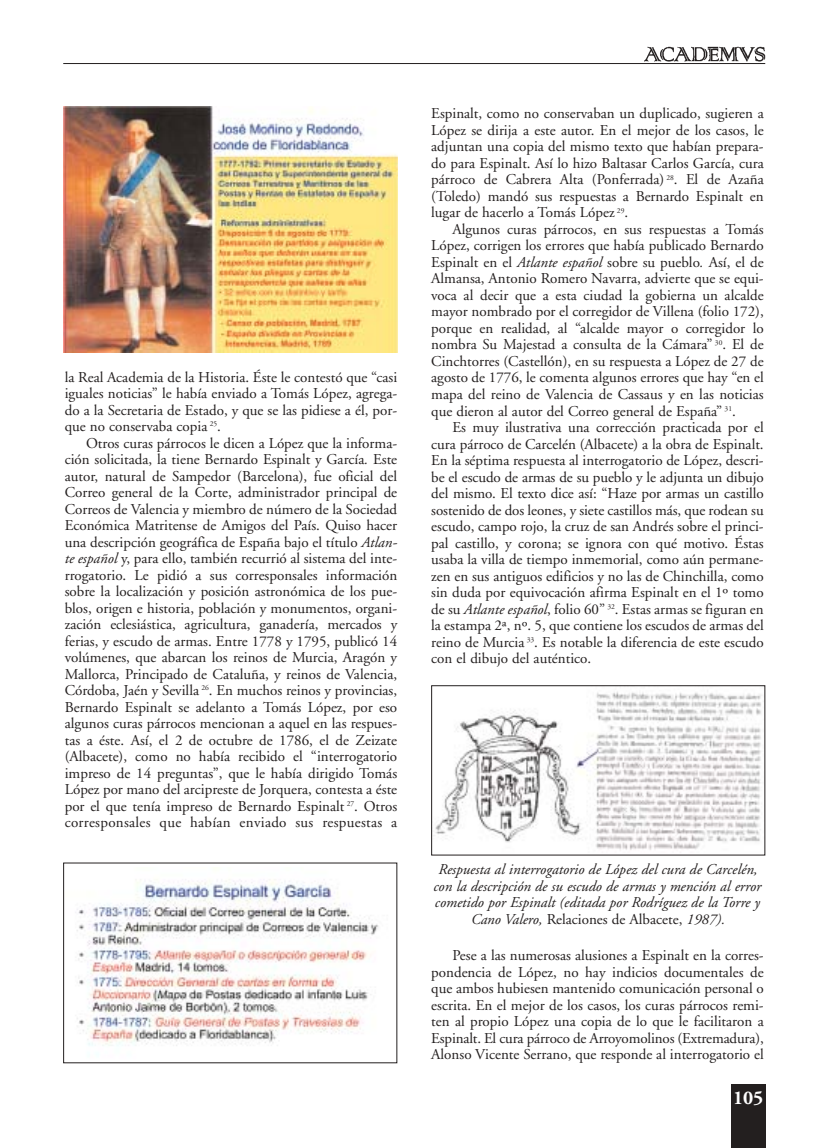
<style>
.page{position:relative;width:830px;height:1148px;background:#fff}
.page>*{position:absolute;margin:0;border:0;box-sizing:border-box;transform-origin:0 0}
.t1{font:700 19.5px "Adobe Garamond";color:#fff}
.t2{font:15px/16.5px "Adobe Garamond";color:#231f1f;text-align:justify}
.t3{font:italic 15px/16.5px "Adobe Garamond";color:#231f1f;text-align:center}
.s1{font-style:italic}
.s2{font-style:normal}
</style>
<div class="page">
<div style="left:731px;top:1084px;width:34px;height:63px;background:#231f1f"></div>
<img style="left:644px;top:46px;width:122px;height:16px">
<hr style="left:63px;top:63px;width:702px;height:1px;background:#231f1f">
<img style="left:63px;top:106px;width:334px;height:247px">
<img style="left:75px;top:867px;width:304px;height:179px">
<img style="left:433px;top:690px;width:329px;height:160px">
<div style="left:431px;top:685px;width:334px;height:170px;border:1px solid #231f1f"></div>
<p class="t2" style="left:65px;top:370px;width:334px">la Real Academia de la Historia. Éste le contestó que “casi iguales noticias” le había enviado a Tomás López, agrega&shy;do a la Secretaria de Estado, y que se las pidiese a él, por&shy;que no conservaba copia <sup>25</sup>.</p>
<p class="t2" style="left:65px;top:436px;width:334px;text-indent:21px">Otros curas párrocos le dicen a López que la informa&shy;ción solicitada, la tiene Bernardo Espinalt y García<span class="s1">.</span> Este autor, natural de Sampedor (Barcelona), fue oficial del Correo general de la Corte, administrador principal de Correos de Valencia y miembro de número de la Sociedad Económica Matritense de Amigos del País. Quiso hacer una descripción geográfica de España bajo el título <span class="s1">Atlan&shy;te español</span> y, para ello, también recurrió al sistema del inte&shy;rrogatorio. Le pidió a sus corresponsales información sobre la localización y posición astronómica de los pue&shy;blos, origen e historia, población y monumentos, organi&shy;zación eclesiástica, agricultura, ganadería, mercados y ferias, y escudo de armas. Entre 1778 y 1795, publicó 14 volúmenes, que abarcan los reinos de Murcia, Aragón y Mallorca, Principado de Cataluña, y reinos de Valencia, Córdoba, Jaén y Sevilla <sup>26</sup>. En muchos reinos y provincias, Bernardo Espinalt se adelanto a Tomás López, por eso algunos curas párrocos mencionan a aquel en las respues&shy;tas a éste. Así, el 2 de octubre de 1786, el de Zeizate (Albacete), como no había recibido el “interrogatorio impreso de 14 preguntas”, que le había dirigido Tomás López por mano del arcipreste de Jorquera, contesta a éste por el que tenía impreso de Bernardo Espinalt <sup>27</sup>. Otros corresponsales que habían enviado sus respuestas a</p>
<p class="t2" style="left:431px;top:107px;width:334px">Espinalt, como no conservaban un duplicado, sugieren a López se dirija a este autor. En el mejor de los casos, le adjuntan una copia del mismo texto que habían prepara&shy;do para Espinalt. Así lo hizo Baltasar Carlos García, cura párroco de Cabrera Alta (Ponferrada) <sup>28</sup>. El de Azaña (Toledo) mandó sus respuestas a Bernardo Espinalt en lugar de hacerlo a Tomás López <sup>29</sup>.</p>
<p class="t2" style="left:431px;top:222px;width:334px;text-indent:21px">Algunos curas párrocos, en sus respuestas a Tomás López, corrigen los errores que había publicado Bernardo Espinalt en el <span class="s1">Atlante español</span> sobre su pueblo<span class="s1">.</span> Así, el de Almansa, Antonio Romero Navarra, advierte que se equi&shy;voca al decir que a esta ciudad la gobierna un alcalde mayor nombrado por el corregidor de Villena (folio 172), porque en realidad, al “alcalde mayor o corregidor lo nombra Su Majestad a consulta de la Cámara” <sup>30</sup>. El de Cinchtorres (Castellón), en su respuesta a López de 27 de agosto de 1776, le comenta algunos errores que hay “en el mapa del reino de Valencia de Cassaus y en las noticias que dieron al autor del Correo general de España” <sup>31</sup>.</p>
<p class="t2" style="left:431px;top:420px;width:334px;text-indent:21px">Es muy ilustrativa una corrección practicada por el cura párroco de Carcelén (Albacete) a la obra de Espinalt.<br>En la séptima respuesta al interrogatorio de López, descri&shy;be el escudo de armas de su pueblo y le adjunta un dibujo del mismo. El texto dice así: “Haze por armas un castillo sostenido de dos leones, y siete castillos más, que rodean su escudo, campo rojo, la cruz de san Andrés sobre el princi&shy;pal castillo, y corona; se ignora con qué motivo. Éstas usaba la villa de tiempo inmemorial, como aún permane&shy;zen en sus antiguos edificios y no las de Chinchilla, como sin duda por equivocación afirma Espinalt en el 1º tomo de su <span class="s1">Atlante español</span>, folio 60” <sup>32</sup>. Estas armas se figuran en la estampa 2ª, nº. 5, que contiene los escudos de armas del reino de Murcia <sup>33</sup>. Es notable la diferencia de este escudo con el dibujo del auténtico.</p>
<p class="t3" style="left:433px;top:862px;width:329px">Respuesta al interrogatorio de López del cura de Carcelén, con la descripción de su escudo de armas y mención al error cometido por Espinalt (editada por Rodríguez de la Torre y Cano Valero, <span class="s2">Relaciones de Albacete,</span> 1987).</p>
<p class="t2" style="left:431px;top:948px;width:334px;text-indent:21px">Pese a las numerosas alusiones a Espinalt en la corres&shy;pondencia de López, no hay indicios documentales de que ambos hubiesen mantenido comunicación personal o escrita. En el mejor de los casos, los curas párrocos remi&shy;ten al propio López una copia de lo que le facilitaron a Espinalt. El cura párroco de Arroyomolinos (Extremadura), Alonso Vicente Serrano, que responde al interrogatorio el</p>
<h1 class="t1" style="left:733px;top:1089px;width:32px">105</h1>
</div>
